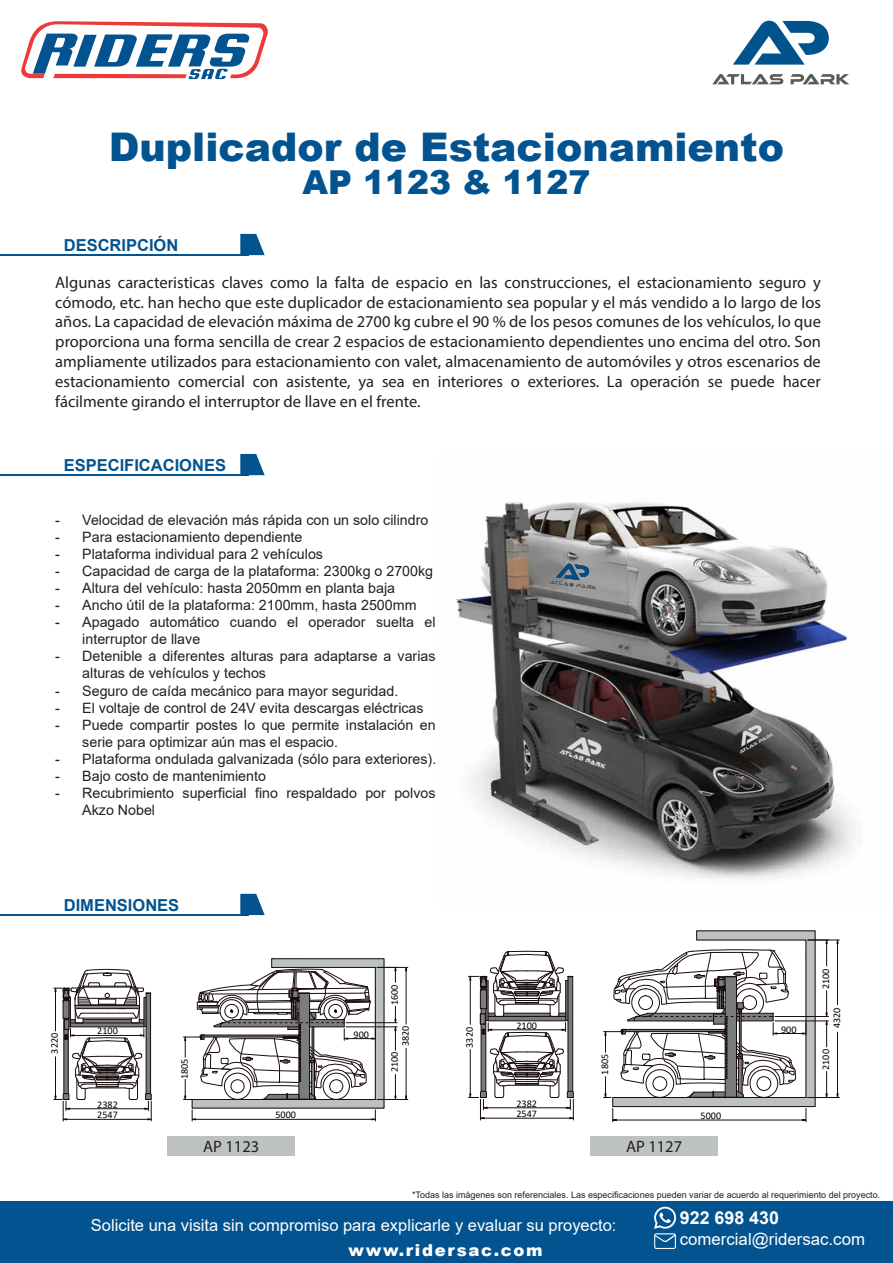
<style>
.page{position:relative;width:893px;height:1263px;background:#fff}
.page>*{position:absolute;margin:0;border:0;box-sizing:border-box;transform-origin:0 0}
.t1{font:900 39.45px "Arial";color:#035390}
.t2{font:900 33px "Arial";color:#035390}
.t3{font:700 17.85px "Arial";color:#fff}
.t4{font:16.8px "Arial";color:#fff}
.t5{font:16.5px/19.8px "Myriad Pro";color:#231f20;text-align:justify}
.t6{font:16.5px "Arial";color:#fff}
.t7{font:700 16.5px "Arial";color:#035390}
.t8{font:900 16.5px "Arial";letter-spacing:.1em;color:#fff}
.t9{font:14.25px/17.1px "Arial";color:#231f20}
.t10{font:10.2px/10.5px "Calibri";color:#000001}
.t11{font:9px "Arial";color:#231f20}
</style>
<div class="page">
<img style="left:455px;top:502px;width:399px;height:378px">
<svg style="left:240px;top:234px;width:25px;height:21px"></svg>
<hr style="left:0;top:254px;width:249px;height:1px;background:#035390">
<svg style="left:240px;top:454px;width:25px;height:21px"></svg>
<hr style="left:0;top:474px;width:249px;height:1px;background:#035390">
<svg style="left:240px;top:894px;width:25px;height:21px"></svg>
<hr style="left:0;top:914px;width:249px;height:1px;background:#035390">
<svg style="left:21px;top:21px;width:247px;height:58px"></svg>
<div style="left:0;top:1201px;width:893px;height:62px;background:#035390"></div>
<svg style="left:654px;top:1207px;width:22px;height:42px"></svg>
<div style="left:590px;top:1136px;width:128px;height:20px;background:#bec1c1"></div>
<div style="left:167px;top:1136px;width:128px;height:20px;background:#bec1c1"></div>
<hr style="left:377px;top:1099px;width:31px;height:1px;background:#180c0d">
<hr style="left:377px;top:967px;width:31px;height:1px;background:#180c0d">
<hr style="left:406px;top:1048px;width:1px;height:48px;background:#180c0d">
<hr style="left:406px;top:971px;width:1px;height:53px;background:#180c0d">
<svg style="left:183px;top:958px;width:216px;height:163px"></svg>
<svg style="left:54px;top:969px;width:98px;height:152px"></svg>
<hr style="left:808px;top:1097px;width:31px;height:1px;background:#180c0d">
<hr style="left:808px;top:940px;width:31px;height:1px;background:#180c0d">
<hr style="left:837px;top:1032px;width:1px;height:62px;background:#180c0d">
<hr style="left:837px;top:943px;width:1px;height:62px;background:#180c0d">
<svg style="left:836px;top:939px;width:3px;height:5px"></svg>
<svg style="left:604px;top:930px;width:224px;height:192px"></svg>
<svg style="left:468px;top:951px;width:106px;height:169px"></svg>
<img style="left:549px;top:564px;width:47px;height:25px">
<img style="left:560px;top:738px;width:46px;height:31px">
<img style="left:740px;top:725px;width:34px;height:29px">
<svg style="left:733px;top:21px;width:96px;height:44px"></svg>
<svg style="left:712px;top:74px;width:71px;height:10px"></svg>
<svg style="left:791px;top:74px;width:58px;height:10px"></svg>
<h1 class="t1" style="left:109px;top:119px;width:677px">Duplicador de Estacionamiento</h1>
<h2 class="t2" style="left:302px;top:159px;width:289px">AP 1123 &amp; 1127</h2>
<p class="t7" style="left:64px;top:233px;width:116px">DESCRIPCIÓN</p>
<p class="t5" style="left:55px;top:272px;width:767px">Algunas caracteristicas claves como la falta de espacio en las construcciones, el estacionamiento seguro y cómodo, etc. han hecho que este duplicador de estacionamiento sea popular y el más vendido a lo largo de los años. La capacidad de elevación máxima de 2700 kg cubre el 90 % de los pesos comunes de los vehículos, lo que proporciona una forma sencilla de crear 2 espacios de estacionamiento dependientes uno encima del otro. Son ampliamente utilizados para estacionamiento con valet, almacenamiento de automóviles y otros escenarios de estacionamiento comercial con asistente, ya sea en interiores o exteriores. La operación se puede hacer fácilmente girando el interruptor de llave en el frente.</p>
<p class="t7" style="left:64px;top:453px;width:164px">ESPECIFICACIONES</p>
<p class="t9" style="left:55px;top:511px;width:375px">- Velocidad de elevación más rápida con un solo cilindro</p>
<p class="t9" style="left:55px;top:528px;width:249px">- Para estacionamiento dependiente</p>
<p class="t9" style="left:55px;top:545px;width:269px">- Plataforma individual para 2 vehículos</p>
<p class="t9" style="left:55px;top:562px;width:379px">- Capacidad de carga de la plataforma: 2300kg o 2700kg</p>
<p class="t9" style="left:55px;top:579px;width:341px">- Altura del vehículo: hasta 2050mm en planta baja</p>
<p class="t9" style="left:55px;top:596px;width:363px">- Ancho útil de la plataforma: 2100mm, hasta 2500mm</p>
<p class="t9" style="left:82px;top:613px;width:355px;text-indent:-27px">- Apagado automático cuando el operador suelta el interruptor de llave</p>
<p class="t9" style="left:82px;top:648px;width:355px;text-indent:-27px">- Detenible a diferentes alturas para adaptarse a varias alturas de vehículos y techos</p>
<p class="t9" style="left:55px;top:682px;width:345px">- Seguro de caída mecánico para mayor seguridad.</p>
<p class="t9" style="left:55px;top:699px;width:370px">- El voltaje de control de 24V evita descargas eléctricas</p>
<p class="t9" style="left:82px;top:716px;width:355px;text-indent:-27px">- Puede compartir postes lo que permite instalación en serie para optimizar aún mas el espacio.</p>
<p class="t9" style="left:55px;top:750px;width:383px">- Plataforma ondulada galvanizada (sólo para exteriores).</p>
<p class="t9" style="left:55px;top:767px;width:212px">- Bajo costo de mantenimiento</p>
<p class="t9" style="left:82px;top:784px;width:355px;text-indent:-27px">- Recubrimiento superficial fino respaldado por polvos<br>Akzo Nobel</p>
<p class="t7" style="left:64px;top:893px;width:117px">DIMENSIONES</p>
<p class="t10" style="left:389px;top:1005px;width:22px;rotate:-90deg">1600</p>
<p class="t10" style="left:49px;top:1054px;width:22px;rotate:-90deg">3220</p>
<p class="t10" style="left:400px;top:1046px;width:22px;rotate:-90deg">3820</p>
<p class="t10" style="left:97px;top:1025px;width:22px">2100</p>
<p class="t10" style="left:354px;top:1029px;width:17px">900</p>
<p class="t10" style="left:389px;top:1072px;width:22px;rotate:-90deg">2100</p>
<p class="t10" style="left:179px;top:1079px;width:22px;rotate:-90deg">1805</p>
<p class="t10" style="left:464px;top:1048px;width:22px;rotate:-90deg">3320</p>
<p class="t10" style="left:516px;top:1020px;width:22px">2100</p>
<p class="t10" style="left:599px;top:1074px;width:22px;rotate:-90deg">1805</p>
<p class="t10" style="left:97px;top:1099px;width:22px">2382<br>2547</p>
<p class="t10" style="left:275px;top:1109px;width:22px">5000</p>
<p class="t10" style="left:516px;top:1098px;width:22px">2382<br>2547</p>
<p class="t5" style="left:203px;top:1136px;width:58px">AP 1123</p>
<p class="t5" style="left:626px;top:1136px;width:58px">AP 1127</p>
<p class="t10" style="left:701px;top:1110px;width:22px">5000</p>
<p class="t10" style="left:781px;top:1023px;width:17px">900</p>
<p class="t10" style="left:820px;top:989px;width:22px;rotate:-90deg">2100</p>
<p class="t10" style="left:831px;top:1028px;width:22px;rotate:-90deg">4320</p>
<p class="t10" style="left:820px;top:1070px;width:22px;rotate:-90deg">2100</p>
<p class="t11" style="left:412px;top:1188px;width:470px">*Todas las imágenes son referenciales. Las especificaciones pueden variar de acuerdo al requerimiento del proyecto.</p>
<p class="t6" style="left:91px;top:1214px;width:527px">Solicite una visita sin compromiso para explicarle y evaluar su proyecto:</p>
<p class="t8" style="left:349px;top:1238px;width:196px">www.ridersac.com</p>
<p class="t3" style="left:680px;top:1205px;width:101px">922 698 430</p>
<p class="t4" style="left:680px;top:1228px;width:187px">comercial@ridersac.com</p>
</div>
